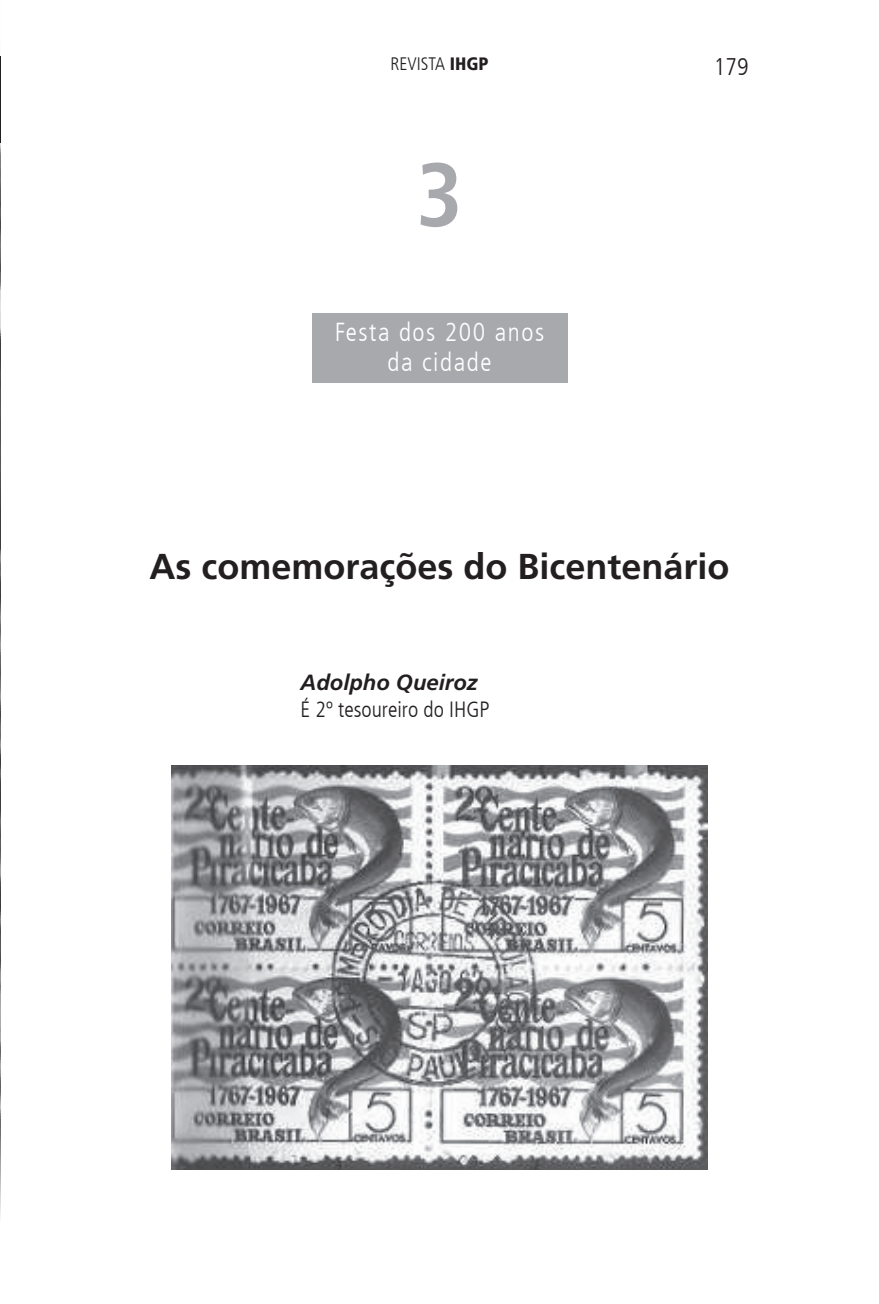
<style>
.page{position:relative;width:879px;height:1304px;background:#fff}
.page>*{position:absolute;margin:0;border:0;box-sizing:border-box;transform-origin:0 0}
.t1{font:700 condensed 90px "Frutiger LT Std";color:#a8a9ad}
.t2{font:700 36px "Frutiger LT Std";color:#231f20}
.t3{font:300 condensed 26px/30px "Frutiger LT";letter-spacing:.06em;color:#fff;text-align:center}
.t4{font:300 condensed 24px "Frutiger LT";color:#231f20}
.t5{font:300 condensed 22px "Frutiger LT";color:#231f20}
.t6{font:italic 700 22px "Frutiger LT Std";color:#231f20}
.t7{font:300 condensed 18px "Frutiger LT";color:#231f20}
.s1{font-family:"Frutiger LT Std";font-weight:900}
</style>
<div class="page">
<div style="left:312px;top:313px;width:255px;height:70px;background:#a8a9ad"></div>
<img style="left:172px;top:766px;width:535px;height:404px">
<img style="left:0;top:56px;width:1px;height:1046px">
<hr style="left:0;top:57px;width:1px;height:86px;background:#231f20">
<p class="t7" style="left:390px;top:54px;width:100px">REVISTA <span class="s1">IHGP</span></p>
<p class="t4" style="left:714px;top:53px;width:36px">179</p>
<h1 class="t1" style="left:416px;top:142px;width:48px">3</h1>
<p class="t3" style="left:335px;top:318px;width:211px">Festa dos 200 anos da cidade</p>
<p class="t2" style="left:149px;top:546px;width:582px">As comemorações do Bicentenário</p>
<p class="t6" style="left:300px;top:670px;width:179px">Adolpho Queiroz</p>
<p class="t5" style="left:300px;top:697px;width:190px">É 2º tesoureiro do IHGP</p>
</div>
